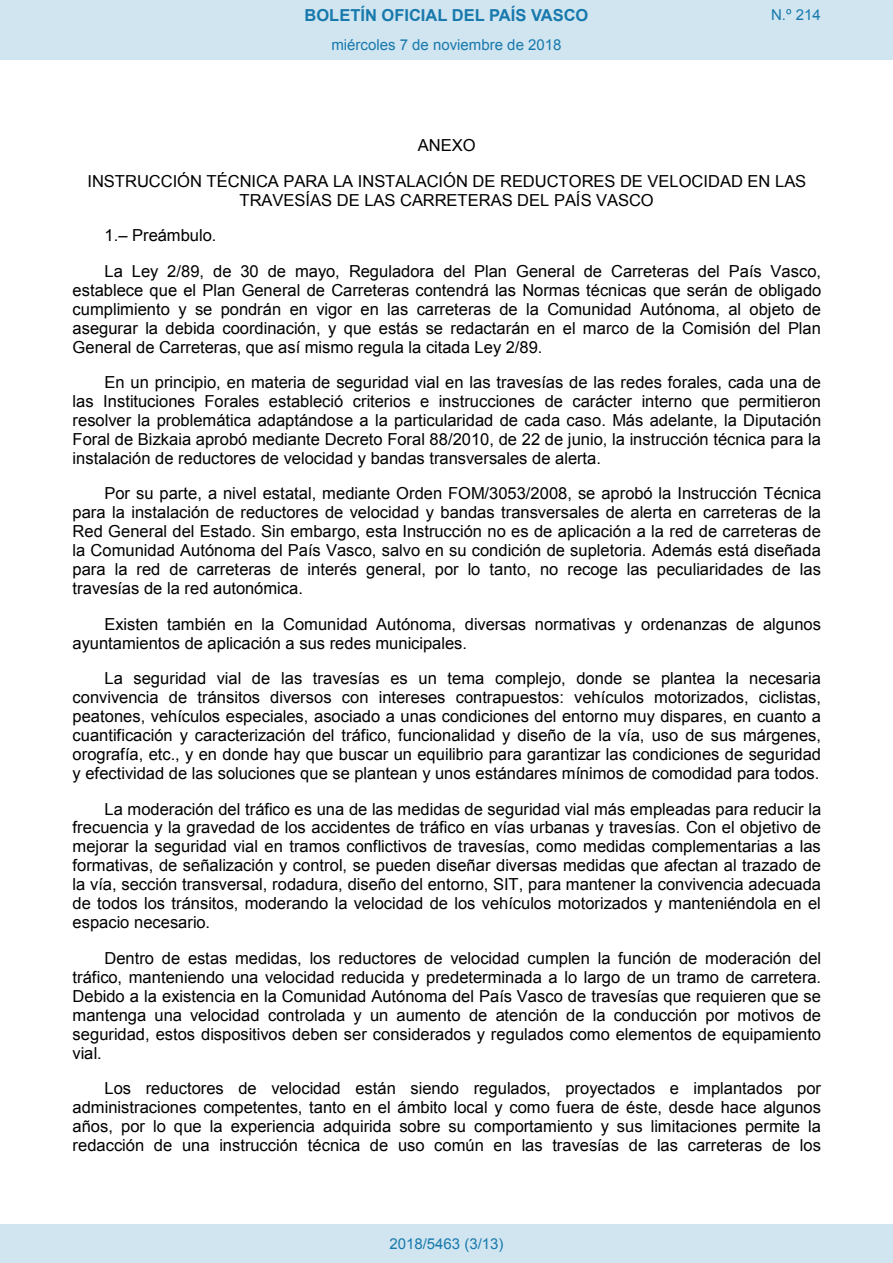
<style>
.page{position:relative;width:893px;height:1263px;background:#fff}
.page>*{position:absolute;margin:0;border:0;box-sizing:border-box;transform-origin:0 0}
.t1{font:16.5px/18.9px "Arial";color:#000;text-align:justify}
.t2{font:700 16.5px "Arial";color:#1879ad}
.Paginacion_Centro{font:15px "Arial";color:#1879ad}
</style>
<div class="page">
<div style="left:0;top:0;width:893px;height:60px;background:#d0e5f0"></div>
<div style="left:0;top:1225px;width:893px;height:38px;background:#d0e5f0"></div>
<p class="t2" style="left:305px;top:4px;width:285px">BOLETÍN OFICIAL DEL PAÍS VASCO</p>
<p class="Paginacion_Centro" style="left:771px;top:5px;width:51px">N.º 214</p>
<p class="Paginacion_Centro" style="left:331px;top:35px;width:232px">miércoles 7 de noviembre de 2018</p>
<p class="t1" style="left:87px;top:128px;width:720px;line-height:35.4px;text-align:center">ANEXO<br>INSTRUCCIÓN TÉCNICA PARA LA INSTALACIÓN DE REDUCTORES DE VELOCIDAD EN LAS</p>
<p class="t1" style="left:239px;top:191px;width:416px">TRAVESÍAS DE LAS CARRETERAS DEL PAÍS VASCO</p>
<p class="t1" style="left:104px;top:218px;width:718px;line-height:35.4px">1.– Preámbulo.<br>La Ley 2/89, de 30 de mayo, Reguladora del Plan General de Carreteras del País Vasco,</p>
<p class="t1" style="left:73px;top:281px;width:750px">establece que el Plan General de Carreteras contendrá las Normas técnicas que serán de obligado cumplimiento y se pondrán en vigor en las carreteras de la Comunidad Autónoma, al objeto de asegurar la debida coordinación, y que estás se redactarán en el marco de la Comisión del Plan General de Carreteras, que así mismo regula la citada Ley 2/89.</p>
<p class="t1" style="left:73px;top:373px;width:750px;text-indent:32px">En un principio, en materia de seguridad vial en las travesías de las redes forales, cada una de las Instituciones Forales estableció criterios e instrucciones de carácter interno que permitieron resolver la problemática adaptándose a la particularidad de cada caso. Más adelante, la Diputación Foral de Bizkaia aprobó mediante Decreto Foral 88/2010, de 22 de junio, la instrucción técnica para la instalación de reductores de velocidad y bandas transversales de alerta.</p>
<p class="t1" style="left:73px;top:484px;width:750px;text-indent:32px">Por su parte, a nivel estatal, mediante Orden FOM/3053/2008, se aprobó la Instrucción Técnica para la instalación de reductores de velocidad y bandas transversales de alerta en carreteras de la Red General del Estado. Sin embargo, esta Instrucción no es de aplicación a la red de carreteras de la Comunidad Autónoma del País Vasco, salvo en su condición de supletoria. Además está diseñada para la red de carreteras de interés general, por lo tanto, no recoge las peculiaridades de las travesías de la red autonómica.</p>
<p class="t1" style="left:73px;top:615px;width:750px;text-indent:32px">Existen también en la Comunidad Autónoma, diversas normativas y ordenanzas de algunos ayuntamientos de aplicación a sus redes municipales.</p>
<p class="t1" style="left:73px;top:669px;width:750px;text-indent:32px">La seguridad vial de las travesías es un tema complejo, donde se plantea la necesaria convivencia de tránsitos diversos con intereses contrapuestos: vehículos motorizados, ciclistas, peatones, vehículos especiales, asociado a unas condiciones del entorno muy dispares, en cuanto a cuantificación y caracterización del tráfico, funcionalidad y diseño de la vía, uso de sus márgenes, orografía, etc., y en donde hay que buscar un equilibrio para garantizar las condiciones de seguridad y efectividad de las soluciones que se plantean y unos estándares mínimos de comodidad para todos.</p>
<p class="t1" style="left:73px;top:799px;width:750px;text-indent:32px">La moderación del tráfico es una de las medidas de seguridad vial más empleadas para reducir la frecuencia y la gravedad de los accidentes de tráfico en vías urbanas y travesías. Con el objetivo de mejorar la seguridad vial en tramos conflictivos de travesías, como medidas complementarias a las formativas, de señalización y control, se pueden diseñar diversas medidas que afectan al trazado de la vía, sección transversal, rodadura, diseño del entorno, SIT, para mantener la convivencia adecuada de todos los tránsitos, moderando la velocidad de los vehículos motorizados y manteniéndola en el espacio necesario.</p>
<p class="t1" style="left:73px;top:949px;width:750px;text-indent:32px">Dentro de estas medidas, los reductores de velocidad cumplen la función de moderación del tráfico, manteniendo una velocidad reducida y predeterminada a lo largo de un tramo de carretera.<br>Debido a la existencia en la Comunidad Autónoma del País Vasco de travesías que requieren que se mantenga una velocidad controlada y un aumento de atención de la conducción por motivos de seguridad, estos dispositivos deben ser considerados y regulados como elementos de equipamiento vial.</p>
<p class="t1" style="left:73px;top:1079px;width:750px;text-indent:32px">Los reductores de velocidad están siendo regulados, proyectados e implantados por administraciones competentes, tanto en el ámbito local y como fuera de éste, desde hace algunos años, por lo que la experiencia adquirida sobre su comportamiento y sus limitaciones permite la redacción de una instrucción técnica de uso común en las travesías de las carreteras de los</p>
<p class="Paginacion_Centro" style="left:389px;top:1234px;width:116px">2018/5463 (3/13)</p>
</div>
